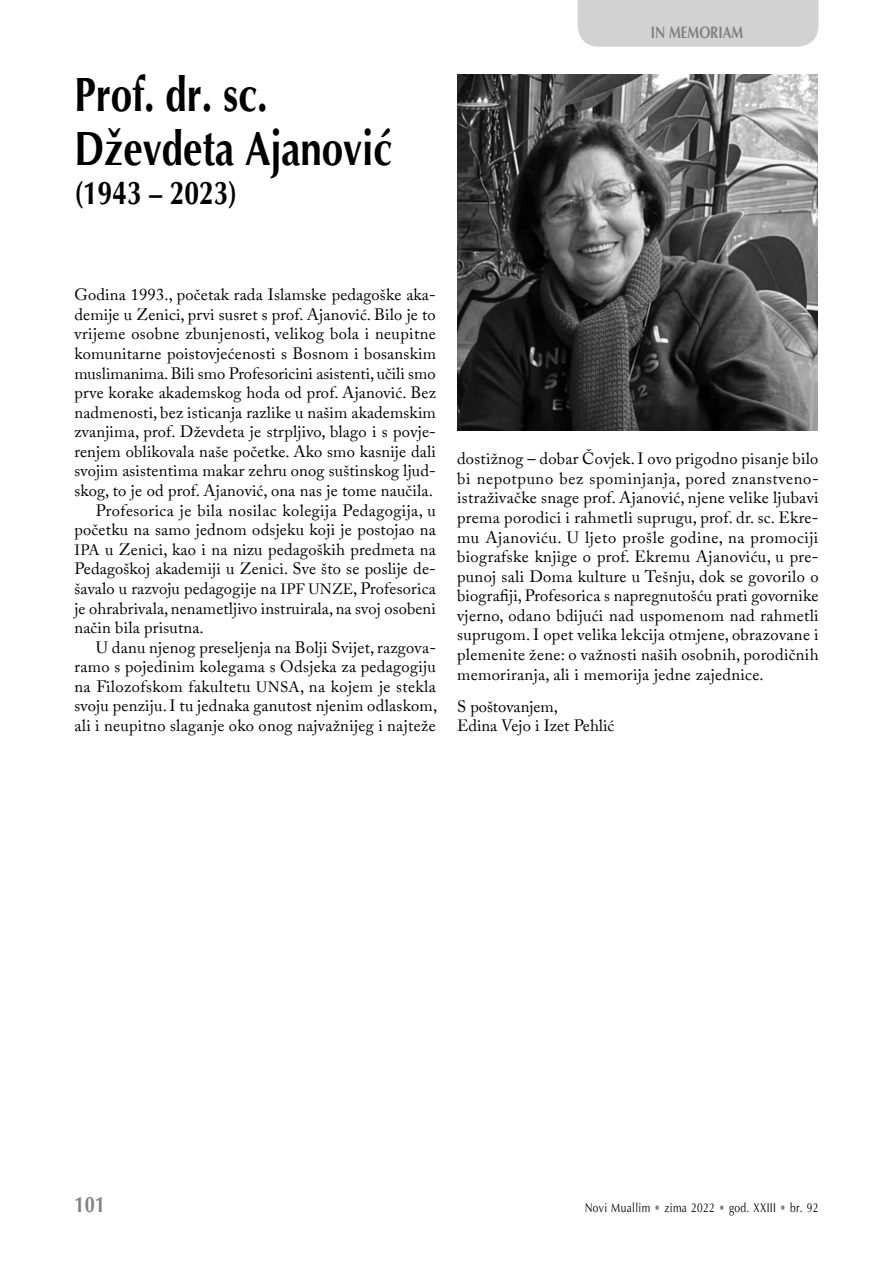
<style>
.page{position:relative;width:893px;height:1263px;background:#fff}
.page>*{position:absolute;margin:0;border:0;box-sizing:border-box;transform-origin:0 0}
.t1{font:700 48px/54px "Optima";color:#000;scale:.8 1}
.t2{font:700 33px "Optima";color:#000;scale:.8 1}
.t3{font:700 22.5px "Optima";color:#818181;scale:.8 1}
.t4{font:16.5px/19.5px "Adobe Caslon Pro";letter-spacing:.01em;color:#000;text-align:justify}
.t5{font:700 16.5px "Optima";color:#818181;scale:.8 1}
.t6{font:12.75px "Optima";letter-spacing:.035em;color:#000;scale:.8 1}
.s1{font-size:15px}
.s2{color:#818181}
</style>
<div class="page">
<div style="left:578px;top:0;width:241px;height:47px;background:#d2d2d2"></div>
<img style="left:457px;top:74px;width:360px;height:357px">
<h1 class="t1" style="left:74px;top:68px;width:399px">Prof. dr. sc.<br>Dževdeta Ajanović</h1>
<h2 class="t2" style="left:74px;top:172px;width:205px">(1943 – 2023)</h2>
<p class="t5" style="left:651px;top:22px;width:117px">In memoriam</p>
<p class="t4" style="left:74px;top:285px;width:363px">Godina 1993., početak rada Islamske pedagoške aka-</p>
<p class="t4" style="left:74px;top:304px;width:363px">demije u Zenici, prvi susret s prof. Ajanović. Bilo je to</p>
<p class="t4" style="left:74px;top:324px;width:363px">vrijeme osobne zbunjenosti, velikog bola i neupitne</p>
<p class="t4" style="left:74px;top:344px;width:363px">komunitarne poistovjećenosti s Bosnom i bosanskim</p>
<p class="t4" style="left:74px;top:363px;width:363px">muslimanima. Bili smo Profesoricini asistenti, učili smo</p>
<p class="t4" style="left:74px;top:383px;width:363px">prve korake akademskog hoda od prof. Ajanović. Bez</p>
<p class="t4" style="left:74px;top:402px;width:363px">nadmenosti, bez isticanja razlike u našim akademskim</p>
<p class="t4" style="left:74px;top:422px;width:363px">zvanjima, prof. Dževdeta je strpljivo, blago i s povje-</p>
<p class="t4" style="left:74px;top:441px;width:363px">renjem oblikovala naše početke. Ako smo kasnije dali</p>
<p class="t4" style="left:74px;top:461px;width:363px">svojim asistentima makar zehru onog suštinskog ljud-</p>
<p class="t4" style="left:74px;top:481px;width:360px">skog, to je od prof. Ajanović, ona nas je tome naučila.</p>
<p class="t4" style="left:96px;top:500px;width:342px">Profesorica je bila nosilac kolegija Pedagogija, u</p>
<p class="t4" style="left:74px;top:520px;width:363px">početku na samo jednom odsjeku koji je postojao na</p>
<p class="t4" style="left:74px;top:539px;width:363px"><span class="s1">IPA</span> u Zenici, kao i na nizu pedagoških predmeta na</p>
<p class="t4" style="left:74px;top:559px;width:363px">Pedagoškoj akademiji u Zenici. Sve što se poslije de-</p>
<p class="t4" style="left:74px;top:578px;width:363px">šavalo u razvoju pedagogije na <span class="s1">IPF UNZE</span>, Profesorica</p>
<p class="t4" style="left:74px;top:598px;width:363px">je ohrabrivala, nenametljivo instruirala, na svoj osobeni</p>
<p class="t4" style="left:74px;top:618px;width:131px">način bila prisutna.</p>
<p class="t4" style="left:96px;top:637px;width:342px">U danu njenog preseljenja na Bolji Svijet, razgova-</p>
<p class="t4" style="left:74px;top:657px;width:363px">ramo s pojedinim kolegama s Odsjeka za pedagogiju</p>
<p class="t4" style="left:74px;top:676px;width:363px">na Filozofskom fakultetu <span class="s1">UNSA</span>, na kojem je stekla</p>
<p class="t4" style="left:74px;top:696px;width:364px">svoju penziju. I tu jednaka ganutost njenim odlaskom,</p>
<p class="t4" style="left:74px;top:715px;width:363px">ali i neupitno slaganje oko onog najvažnijeg i najteže</p>
<p class="t4" style="left:457px;top:449px;width:363px">dostižnog – dobar Čovjek. I ovo prigodno pisanje bilo bi nepotpuno bez spominjanja, pored znanstveno&shy;istraživačke snage prof. Ajanović, njene velike ljubavi prema porodici i rahmetli suprugu, prof. dr. sc. Ekre&shy;mu Ajanoviću. U ljeto prošle godine, na promociji biografske knjige o prof. Ekremu Ajanoviću, u pre&shy;punoj sali Doma kulture u Tešnju, dok se govorilo o biografiji, Profesorica s napregnutošću prati govornike vjerno, odano bdijući nad uspomenom nad rahmetli suprugom. I opet velika lekcija otmjene, obrazovane i plemenite žene: o važnosti naših osobnih, porodičnih memoriranja, ali i memorija jedne zajednice.</p>
<p class="t4" style="left:457px;top:696px;width:159px">S poštovanjem,<br>Edina Vejo i Izet Pehlić</p>
<h3 class="t3" style="left:74px;top:1190px;width:40px">101</h3>
<p class="t6" style="left:585px;top:1199px;width:294px">Novi Muallim <span class="s2">•</span> zima 2022 <span class="s2">•</span> god. XXIII <span class="s2">•</span> br. 92</p>
</div>
